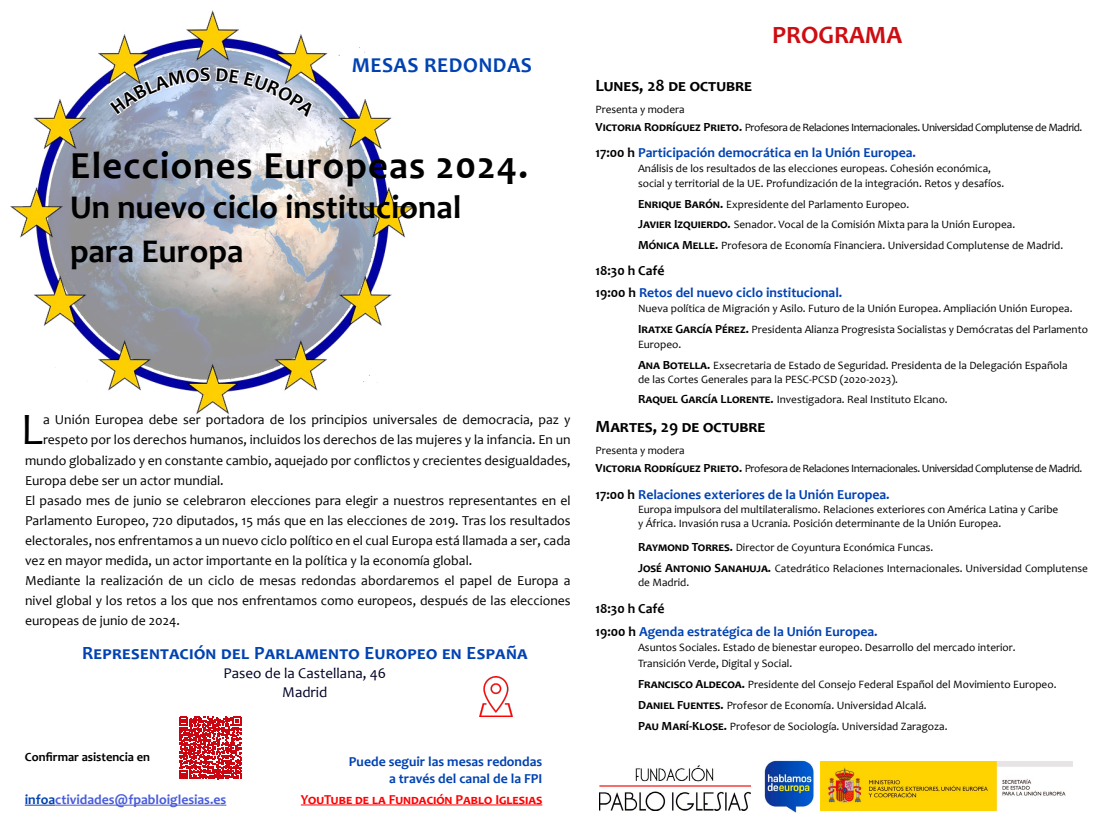
<style>
.page{position:relative;width:1113px;height:837px;background:#fff}
.page>*{position:absolute;margin:0;border:0;box-sizing:border-box;transform-origin:0 0}
.t1{font:45.25px "Candara";color:#000}
.t2{font:700 38.5px "Candara";letter-spacing:.03em;color:#000}
.t3{font:700 33.25px/43.6px "Candara";color:#000}
.t4{font:700 25px "Candara";color:#cd0d12}
.t5{font:700 21.25px "Candara";letter-spacing:.02em;color:#0042b2}
.t6{font:700 18.75px "Candara";letter-spacing:.085em;color:#0042b2}
.t7{font:700 17.25px "Candara";letter-spacing:.085em;color:#000}
.t8{font:700 17.25px "Candara";letter-spacing:.065em;color:#000}
.t9{font:15px/18.8px "Candara";color:#000225;text-align:center}
.t10{font:13.75px "Candara";color:#000}
.t11{font:700 13.75px/17.1px "Candara";color:#0042b2}
.t12{font:700 13.75px "Candara";color:#485cdb}
.t13{font:700 13.75px "Candara";color:#f00}
.t14{font:700 12.5px "Candara";color:#000}
.t15{font:11.25px/20.9px "Candara";color:#000}
.t16{font:11.25px/18.4px "Candara";letter-spacing:-.04em;color:#000}
.s1{color:#0042b2}
.s2{font-weight:700;font-size:12.5px}
.s3{color:#000}
</style>
<div class="page">
<img style="left:599px;top:765px;width:151px;height:45px">
<hr style="left:25px;top:804px;width:30px;height:1px;background:#0042b2">
<hr style="left:55px;top:804px;width:171px;height:1px;background:#485cdb">
<hr style="left:301px;top:804px;width:241px;height:1px;background:#f00">
<img style="left:764px;top:760px;width:50px;height:53px">
<img style="left:479px;top:676px;width:34px;height:40px">
<svg style="left:179px;top:716px;width:62px;height:62px"></svg>
<img style="left:820px;top:761px;width:252px;height:49px">
<img style="left:10px;top:47px;width:405px;height:368px">
<svg style="left:107px;top:10px;width:208px;height:110px"></svg>
<h3 class="t5" style="left:352px;top:52px;width:182px">MESAS REDONDAS</h3>
<h2 class="t2" style="left:70px;top:142px;width:460px">Elecciones Europeas 2024.</h2>
<h3 class="t3" style="left:70px;top:185px;width:393px">Un nuevo ciclo institucional para Europa</h3>
<h1 class="t1" style="left:21px;top:401px;width:24px">L</h1>
<p class="t10" style="left:43px;top:411px;width:529px">a Unión Europea debe ser portadora de los principios universales de democracia, paz y</p>
<p class="t10" style="left:43px;top:431px;width:529px">respeto por los derechos humanos, incluidos los derechos de las mujeres y la infancia. En un</p>
<p class="t10" style="left:25px;top:451px;width:547px">mundo globalizado y en constante cambio, aquejado por conflictos y crecientes desigualdades,</p>
<p class="t10" style="left:25px;top:471px;width:200px">Europa debe ser un actor mundial.</p>
<p class="t10" style="left:25px;top:491px;width:547px">El pasado mes de junio se celebraron elecciones para elegir a nuestros representantes en el</p>
<p class="t10" style="left:25px;top:511px;width:547px">Parlamento Europeo, 720 diputados, 15 más que en las elecciones de 2019. Tras los resultados</p>
<p class="t10" style="left:25px;top:531px;width:547px">electorales, nos enfrentamos a un nuevo ciclo político en el cual Europa está llamada a ser, cada</p>
<p class="t10" style="left:25px;top:551px;width:449px">vez en mayor medida, un actor importante en la política y la economía global.</p>
<p class="t10" style="left:25px;top:571px;width:547px">Mediante la realización de un ciclo de mesas redondas abordaremos el papel de Europa a</p>
<p class="t10" style="left:25px;top:591px;width:547px">nivel global y los retos a los que nos enfrentamos como europeos, después de las elecciones</p>
<p class="t10" style="left:25px;top:611px;width:156px">europeas de junio de 2024.</p>
<h3 class="t6" style="left:82px;top:641px;width:446px">Representación del Parlamento Europeo en España</h3>
<h3 class="t9" style="left:223px;top:663px;width:164px">Paseo de la Castellana, 46<br>Madrid</h3>
<p class="t14" style="left:25px;top:748px;width:127px">Confirmar asistencia en</p>
<p class="t12" style="left:25px;top:790px;width:203px"><span class="s1">infoa</span>ctividades@fpabloiglesias.es</p>
<p class="t11" style="left:349px;top:752px;width:195px;text-align:right">Puede seguir las mesas redondas a través del canal de la FPI</p>
<p class="t13" style="left:301px;top:790px;width:243px">YouTube de la Fundación Pablo Iglesias</p>
<h3 class="t4" style="left:772px;top:19px;width:131px">PROGRAMA</h3>
<h3 class="t8" style="left:595px;top:75px;width:158px">Lunes, 28 de octubre</h3>
<p class="t16" style="left:595px;top:100px;width:488px">Presenta y modera<br><span class="s2">Victoria Rodríguez Prieto.</span> Profesora de Relaciones Internacionales. Universidad Complutense de Madrid.</p>
<p class="t11" style="left:595px;top:143px;width:322px"><span class="s3">17:00 h</span> Participación democrática en la Unión Europea.</p>
<p class="t15" style="left:638px;top:160px;width:368px;line-height:15px">Análisis de los resultados de las elecciones europeas. Cohesión económica, social y territorial de la UE. Profundización de la integración. Retos y desafíos.</p>
<p class="t15" style="left:638px;top:193px;width:427px"><span class="s2">Enrique Barón.</span> Expresidente del Parlamento Europeo.<br><span class="s2">Javier Izquierdo.</span> Senador. Vocal de la Comisión Mixta para la Unión Europea.<br><span class="s2">Mónica Melle.</span> Profesora de Economía Financiera. Universidad Complutense de Madrid.</p>
<p class="t11" style="left:595px;top:259px;width:248px;line-height:22.1px"><span class="s3">18:30 h Café<br>19:00 h</span> Retos del nuevo ciclo institucional.</p>
<p class="t15" style="left:638px;top:298px;width:451px">Nueva política de Migración y Asilo. Futuro de la Unión Europea. Ampliación Unión Europea.<br><span class="s2">Iratxe García Pérez.</span> Presidenta Alianza Progresista Socialistas y Demócratas del Parlamento</p>
<p class="t15" style="left:638px;top:333px;width:431px">Europeo.<br><span class="s2">Ana Botella.</span> Exsecretaria de Estado de Seguridad. Presidenta de la Delegación Española</p>
<p class="t15" style="left:638px;top:368px;width:311px">de las Cortes Generales para la PESC-PCSD (2020-2023).<br><span class="s2">Raquel García Llorente.</span> Investigadora. Real Instituto Elcano.</p>
<h3 class="t7" style="left:595px;top:415px;width:171px">Martes, 29 de octubre</h3>
<p class="t16" style="left:595px;top:441px;width:488px">Presenta y modera<br><span class="s2">Victoria Rodríguez Prieto.</span> Profesora de Relaciones Internacionales. Universidad Complutense de Madrid.</p>
<p class="t11" style="left:595px;top:486px;width:296px"><span class="s3">17:00 h</span> Relaciones exteriores de la Unión Europea.</p>
<p class="t15" style="left:638px;top:502px;width:422px;line-height:13.8px">Europa impulsora del multilateralismo. Relaciones exteriores con América Latina y Caribe y África. Invasión rusa a Ucrania. Posición determinante de la Unión Europea.</p>
<p class="t15" style="left:638px;top:537px;width:451px"><span class="s2">Raymond Torres.</span> Director de Coyuntura Económica Funcas.<br><span class="s2">José Antonio Sanahuja.</span> Catedrático Relaciones Internacionales. Universidad Complutense</p>
<p class="t15" style="left:638px;top:571px;width:53px">de Madrid.</p>
<p class="t11" style="left:595px;top:596px;width:284px;line-height:23.4px"><span class="s3">18:30 h Café<br>19:00 h</span> Agenda estratégica de la Unión Europea.</p>
<p class="t15" style="left:638px;top:639px;width:379px;line-height:16.2px">Asuntos Sociales. Estado de bienestar europeo. Desarrollo del mercado interior.<br>Transición Verde, Digital y Social.</p>
<p class="t15" style="left:638px;top:673px;width:420px"><span class="s2">Francisco Aldecoa.</span> Presidente del Consejo Federal Español del Movimiento Europeo.<br><span class="s2">Daniel Fuentes.</span> Profesor de Economía. Universidad Alcalá.<br><span class="s2">Pau Marí-Klose.</span> Profesor de Sociología. Universidad Zaragoza.</p>
</div>
